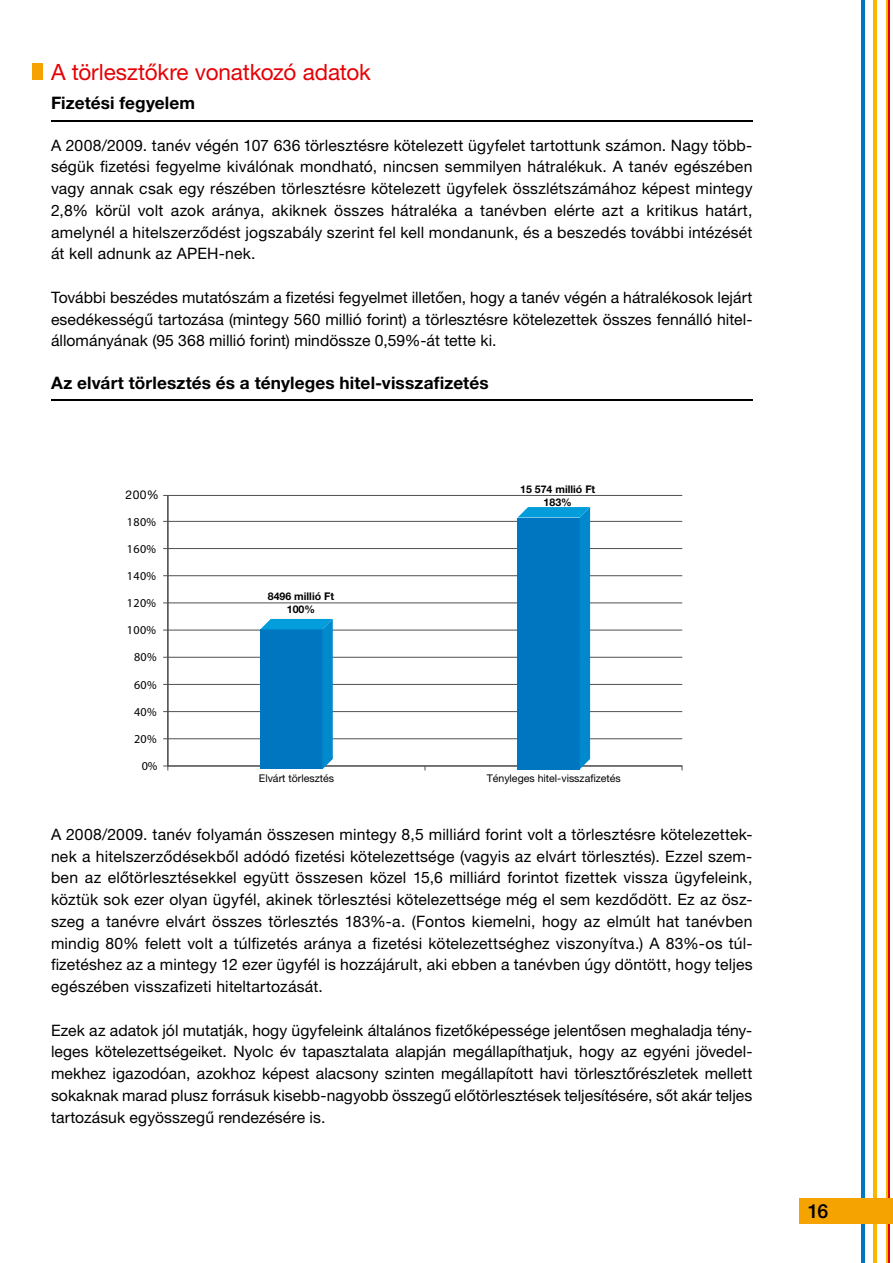
<style>
.page{position:relative;width:893px;height:1263px;background:#fff}
.page>*{position:absolute;margin:0;border:0;box-sizing:border-box;transform-origin:0 0}
.t1{font:22.5px "Helvetica Neue LT Pro";letter-spacing:-.005em;color:#e60005}
.t2{font:500 19.5px "Helvetica Neue LT Pro";color:#000}
.t3{font:700 17.25px "Helvetica Neue LT Pro";letter-spacing:.005em;color:#000}
.t4{font:15.75px/21.8px "Helvetica Neue LT Pro";letter-spacing:.005em;color:#000;text-align:justify}
.t5{font:12.15px "Helvetica";letter-spacing:.025em;color:#000}
.t6{font:12.15px "Helvetica Neue LT Pro";color:#000}
.t7{font:10.65px "Helvetica Neue LT Pro";color:#000}
.t8{font:700 10.65px/12.8px "Helvetica Neue LT Pro";color:#000;text-align:center}
</style>
<div class="page">
<hr style="left:861px;top:0;width:4px;height:1263px;background:#0076c0">
<hr style="left:873px;top:0;width:3px;height:1263px;background:#f9b700">
<hr style="left:886px;top:0;width:2px;height:1263px;background:#f9b700">
<hr style="left:888px;top:0;width:2px;height:1263px;background:#e60005">
<div style="left:799px;top:1199px;width:94px;height:25px;background:#f5a300"></div>
<hr style="left:51px;top:120px;width:702px;height:1px;background:#000">
<hr style="left:51px;top:400px;width:702px;height:1px;background:#000">
<div style="left:32px;top:64px;width:11px;height:16px;background:#f5a300"></div>
<hr style="left:168px;top:765px;width:514px;height:1px;background:#504f53">
<hr style="left:163px;top:766px;width:519px;height:1px;background:#504f53">
<hr style="left:167px;top:495px;width:1px;height:271px;background:#504f53">
<hr style="left:168px;top:495px;width:1px;height:275px;background:#504f53">
<hr style="left:163px;top:738px;width:519px;height:1px;background:#504f53">
<hr style="left:163px;top:711px;width:519px;height:1px;background:#504f53">
<hr style="left:163px;top:684px;width:519px;height:1px;background:#504f53">
<hr style="left:163px;top:657px;width:519px;height:1px;background:#504f53">
<hr style="left:163px;top:630px;width:519px;height:1px;background:#504f53">
<hr style="left:163px;top:603px;width:519px;height:1px;background:#504f53">
<hr style="left:163px;top:575px;width:519px;height:1px;background:#504f53">
<hr style="left:163px;top:548px;width:519px;height:1px;background:#504f53">
<hr style="left:163px;top:521px;width:519px;height:1px;background:#504f53">
<hr style="left:163px;top:495px;width:519px;height:1px;background:#504f53">
<svg style="left:260px;top:619px;width:73px;height:150px;background:#037cc3"></svg>
<svg style="left:517px;top:507px;width:73px;height:262px;background:#017ac3"></svg>
<h1 class="t1" style="left:51px;top:58px;width:321px">A törlesztőkre vonatkozó adatok</h1>
<p class="t3" style="left:51px;top:92px;width:146px">Fizetési fegyelem</p>
<p class="t4" style="left:51px;top:134px;width:703px">A 2008/2009. tanév végén 107 636 törlesztésre kötelezett ügyfelet tartottunk számon. Nagy több&shy;ségük fizetési fegyelme kiválónak mondható, nincsen semmilyen hátralékuk. A tanév egészében vagy annak csak egy részében törlesztésre kötelezett ügyfelek összlétszámához képest mintegy 2,8% körül volt azok aránya, akiknek összes hátraléka a tanévben elérte azt a kritikus határt, amelynél a hitelszerződést jogszabály szerint fel kell mondanunk, és a beszedés további intézését át kell adnunk az APEH-nek.</p>
<p class="t4" style="left:51px;top:286px;width:703px">További beszédes mutatószám a fizetési fegyelmet illetően, hogy a tanév végén a hátralékosok lejárt esedékességű tartozása (mintegy 560 millió forint) a törlesztésre kötelezettek összes fennálló hitel&shy;állományának (95 368 millió forint) mindössze 0,59%-át tette ki.</p>
<p class="t3" style="left:51px;top:372px;width:439px">Az elvárt törlesztés és a tényleges hitel-visszafizetés</p>
<p class="t6" style="left:126px;top:488px;width:35px">200%</p>
<p class="t5" style="left:127px;top:514px;width:31px">180%</p>
<p class="t5" style="left:127px;top:541px;width:31px">160%</p>
<p class="t5" style="left:127px;top:568px;width:31px">140%</p>
<p class="t5" style="left:127px;top:595px;width:31px">120%</p>
<p class="t5" style="left:127px;top:623px;width:31px">100%</p>
<p class="t5" style="left:134px;top:650px;width:24px">80%</p>
<p class="t5" style="left:134px;top:677px;width:24px">60%</p>
<p class="t5" style="left:134px;top:704px;width:24px">40%</p>
<p class="t5" style="left:134px;top:731px;width:24px">20%</p>
<p class="t5" style="left:142px;top:758px;width:17px">0%</p>
<p class="t8" style="left:268px;top:590px;width:68px">8496 millió Ft<br>100%</p>
<p class="t8" style="left:520px;top:482px;width:77px">15 574 millió Ft<br>183%</p>
<p class="t7" style="left:259px;top:772px;width:77px">Elvárt törlesztés</p>
<p class="t7" style="left:487px;top:772px;width:136px">Tényleges hitel-visszafizetés</p>
<p class="t4" style="left:51px;top:823px;width:703px">A 2008/2009. tanév folyamán összesen mintegy 8,5 milliárd forint volt a törlesztésre kötelezettek&shy;nek a hitelszerződésekből adódó fizetési kötelezettsége (vagyis az elvárt törlesztés). Ezzel szem&shy;ben az előtörlesztésekkel együtt összesen közel 15,6 milliárd forintot fizettek vissza ügyfeleink, köztük sok ezer olyan ügyfél, akinek törlesztési kötelezettsége még el sem kezdődött. Ez az ösz&shy;szeg a tanévre elvárt összes törlesztés 183%-a. (Fontos kiemelni, hogy az elmúlt hat tanévben mindig 80% felett volt a túlfizetés aránya a fizetési kötelezettséghez viszonyítva.) A 83%-os túl&shy;fizetéshez az a mintegy 12 ezer ügyfél is hozzájárult, aki ebben a tanévben úgy döntött, hogy teljes egészében visszafizeti hiteltartozását.</p>
<p class="t4" style="left:51px;top:1019px;width:703px">Ezek az adatok jól mutatják, hogy ügyfeleink általános fizetőképessége jelentősen meghaladja tény&shy;leges kötelezettségeiket. Nyolc év tapasztalata alapján megállapíthatjuk, hogy az egyéni jövedel&shy;mekhez igazodóan, azokhoz képest alacsony szinten megállapított havi törlesztőrészletek mellett sokaknak marad plusz forrásuk kisebb-nagyobb összegű előtörlesztések teljesítésére, sőt akár teljes tartozásuk egyösszegű rendezésére is.</p>
<p class="t2" style="left:808px;top:1200px;width:22px">16</p>
</div>
